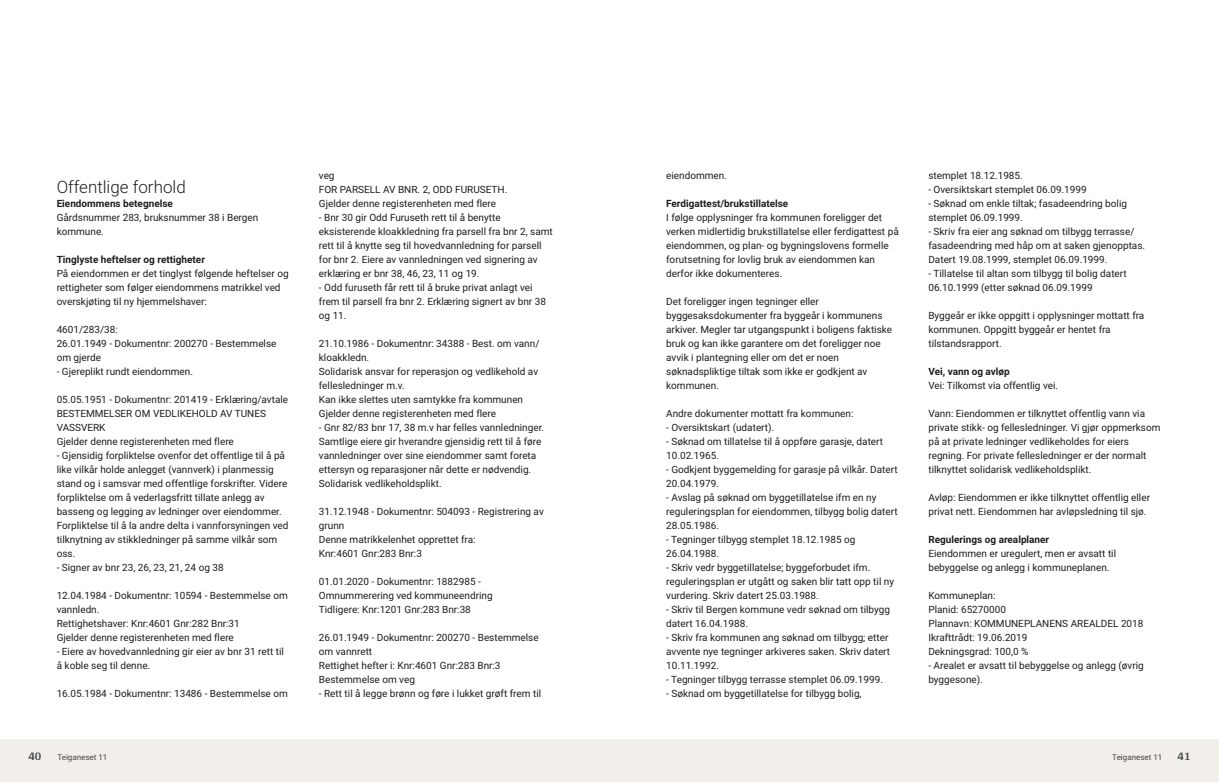
<style>
.page{position:relative;width:1219px;height:782px;background:#fff}
.page>*{position:absolute;margin:0;border:0;box-sizing:border-box;transform-origin:0 0}
.t1{font:300 17px "Roboto Vitec";color:#1d1d1b}
.t2{font:700 12px "Arya";color:#414749}
.t3{font:10px/14px "Roboto Vitec";color:#1d1d1b}
.t4{font:700 10px "Roboto Vitec";color:#1d1d1b}
.t5{font:8px "Roboto Vitec";color:#414749}
</style>
<div class="page">
<div style="left:0;top:739px;width:612px;height:42px;background:#f2eeea"></div>
<div style="left:607px;top:739px;width:612px;height:42px;background:#f2eeea"></div>
<h1 class="t1" style="left:57px;top:174px;width:131px">Offentlige forhold</h1>
<p class="t4" style="left:57px;top:196px;width:118px">Eiendommens betegnelse</p>
<p class="t3" style="left:57px;top:209px;width:203px">Gårdsnummer 283, bruksnummer 38 i Bergen kommune.</p>
<p class="t4" style="left:57px;top:252px;width:150px">Tinglyste heftelser og rettigheter</p>
<p class="t3" style="left:57px;top:265px;width:233px">På eiendommen er det tinglyst følgende heftelser og rettigheter som følger eiendommens matrikkel ved overskjøting til ny hjemmelshaver:</p>
<p class="t3" style="left:57px;top:321px;width:221px">4601/283/38:<br>26.01.1949 ‑ Dokumentnr: 200270 ‑ Bestemmelse om gjerde<br>‑ Gjereplikt rundt eiendommen.</p>
<p class="t3" style="left:57px;top:391px;width:233px">05.05.1951 ‑ Dokumentnr: 201419 ‑ Erklæring/avtale BESTEMMELSER OM VEDLIKEHOLD AV TUNES VASSVERK<br>Gjelder denne registerenheten med flere<br>‑ Gjensidig forpliktelse ovenfor det offentlige til å på like vilkår holde anlegget (vannverk) i planmessig stand og i samsvar med offentlige forskrifter. Videre forpliktelse om å vederlagsfritt tillate anlegg av basseng og legging av ledninger over eiendommer.<br>Forpliktelse til å la andre delta i vannforsyningen ved tilknytning av stikkledninger på samme vilkår som oss.<br>‑ Signer av bnr 23, 26, 23, 21, 24 og 38</p>
<p class="t3" style="left:57px;top:587px;width:233px">12.04.1984 ‑ Dokumentnr: 10594 ‑ Bestemmelse om vannledn.<br>Rettighetshaver: Knr:4601 Gnr:282 Bnr:31<br>Gjelder denne registerenheten med flere<br>‑ Eiere av hovedvannledning gir eier av bnr 31 rett til å koble seg til denne.</p>
<p class="t3" style="left:57px;top:685px;width:233px">16.05.1984 ‑ Dokumentnr: 13486 ‑ Bestemmelse om</p>
<p class="t2" style="left:28px;top:749px;width:15px">40</p>
<p class="t5" style="left:57px;top:751px;width:52px">Teiganeset 11</p>
<p class="t3" style="left:319px;top:167px;width:235px">veg<br>FOR PARSELL AV BNR. 2, ODD FURUSETH.<br>Gjelder denne registerenheten med flere<br>‑ Bnr 30 gir Odd Furuseth rett til å benytte eksisterende kloakkledning fra parsell fra bnr 2, samt rett til å knytte seg til hovedvannledning for parsell for bnr 2. Eiere av vannledningen ved signering av erklæring er bnr 38, 46, 23, 11 og 19.<br>‑ Odd furuseth får rett til å bruke privat anlagt vei frem til parsell fra bnr 2. Erklæring signert av bnr 38 og 11.</p>
<p class="t3" style="left:319px;top:335px;width:227px">21.10.1986 ‑ Dokumentnr: 34388 ‑ Best. om vann/ kloakkledn.<br>Solidarisk ansvar for reperasjon og vedlikehold av fellesledninger m.v.<br>Kan ikke slettes uten samtykke fra kommunen Gjelder denne registerenheten med flere<br>‑ Gnr 82/83 bnr 17, 38 m.v har felles vannledninger.<br>Samtlige eiere gir hverandre gjensidig rett til å føre vannledninger over sine eiendommer samt foreta ettersyn og reparasjoner når dette er nødvendig.<br>Solidarisk vedlikeholdsplikt.</p>
<p class="t3" style="left:319px;top:503px;width:226px">31.12.1948 ‑ Dokumentnr: 504093 ‑ Registrering av grunn<br>Denne matrikkelenhet opprettet fra:<br>Knr:4601 Gnr:283 Bnr:3</p>
<p class="t3" style="left:319px;top:573px;width:175px">01.01.2020 ‑ Dokumentnr: 1882985 ‑<br>Omnummerering ved kommuneendring<br>Tidligere: Knr:1201 Gnr:283 Bnr:38</p>
<p class="t3" style="left:319px;top:629px;width:224px">26.01.1949 ‑ Dokumentnr: 200270 ‑ Bestemmelse om vannrett<br>Rettighet hefter i: Knr:4601 Gnr:283 Bnr:3<br>Bestemmelse om veg<br>‑ Rett til å legge brønn og føre i lukket grøft frem til</p>
<p class="t3" style="left:666px;top:167px;width:62px">eiendommen.</p>
<p class="t4" style="left:666px;top:196px;width:124px">Ferdigattest/brukstillatelse</p>
<p class="t3" style="left:666px;top:209px;width:234px">I følge opplysninger fra kommunen foreligger det verken midlertidig brukstillatelse eller ferdigattest på eiendommen, og plan‑ og bygningslovens formelle forutsetning for lovlig bruk av eiendommen kan derfor ikke dokumenteres.</p>
<p class="t3" style="left:666px;top:293px;width:227px">Det foreligger ingen tegninger eller byggesaksdokumenter fra byggeår i kommunens arkiver. Megler tar utgangspunkt i boligens faktiske bruk og kan ikke garantere om det foreligger noe avvik i plantegning eller om det er noen søknadspliktige tiltak som ikke er godkjent av kommunen.</p>
<p class="t3" style="left:666px;top:405px;width:233px">Andre dokumenter mottatt fra kommunen:<br>‑ Oversiktskart (udatert).<br>‑ Søknad om tillatelse til å oppføre garasje, datert 10.02.1965.<br>‑ Godkjent byggemelding for garasje på vilkår. Datert 20.04.1979.<br>‑ Avslag på søknad om byggetillatelse ifm en ny reguleringsplan for eiendommen, tilbygg bolig datert 28.05.1986.<br>‑ Tegninger tilbygg stemplet 18.12.1985 og 26.04.1988.<br>‑ Skriv vedr byggetillatelse; byggeforbudet ifm. reguleringsplan er utgått og saken blir tatt opp til ny vurdering. Skriv datert 25.03.1988.<br>‑ Skriv til Bergen kommune vedr søknad om tilbygg datert 16.04.1988.<br>‑ Skriv fra kommunen ang søknad om tilbygg; etter avvente nye tegninger arkiveres saken. Skriv datert 10.11.1992.<br>‑ Tegninger tilbygg terrasse stemplet 06.09.1999.<br>‑ Søknad om byggetillatelse for tilbygg bolig,</p>
<p class="t3" style="left:928px;top:167px;width:218px">stemplet 18.12.1985.<br>‑ Oversiktskart stemplet 06.09.1999<br>‑ Søknad om enkle tiltak; fasadeendring bolig stemplet 06.09.1999.<br>‑ Skriv fra eier ang søknad om tilbygg terrasse/ fasadeendring med håp om at saken gjenopptas.<br>Datert 19.08.1999, stemplet 06.09.1999.<br>‑ Tillatelse til altan som tilbygg til bolig datert 06.10.1999 (etter søknad 06.09.1999</p>
<p class="t3" style="left:928px;top:307px;width:217px">Byggeår er ikke oppgitt i opplysninger mottatt fra kommunen. Oppgitt byggeår er hentet fra tilstandsrapport.</p>
<p class="t4" style="left:928px;top:364px;width:83px">Vei, vann og avløp</p>
<p class="t3" style="left:928px;top:377px;width:131px">Vei: Tilkomst via offentlig vei.</p>
<p class="t3" style="left:928px;top:405px;width:234px">Vann: Eiendommen er tilknyttet offentlig vann via private stikk‑ og fellesledninger. Vi gjør oppmerksom på at private ledninger vedlikeholdes for eiers regning. For private fellesledninger er der normalt tilknyttet solidarisk vedlikeholdsplikt.</p>
<p class="t3" style="left:928px;top:489px;width:223px">Avløp: Eiendommen er ikke tilknyttet offentlig eller privat nett. Eiendommen har avløpsledning til sjø.</p>
<p class="t4" style="left:928px;top:532px;width:122px">Regulerings og arealplaner</p>
<p class="t3" style="left:928px;top:545px;width:189px">Eiendommen er uregulert, men er avsatt til bebyggelse og anlegg i kommuneplanen.</p>
<p class="t3" style="left:928px;top:587px;width:217px">Kommuneplan:<br>Planid: 65270000<br>Plannavn: KOMMUNEPLANENS AREALDEL 2018<br>Ikrafttrådt: 19.06.2019<br>Dekningsgrad: 100,0 %<br>‑ Arealet er avsatt til bebyggelse og anlegg (øvrig byggesone).</p>
<p class="t5" style="left:1112px;top:751px;width:52px">Teiganeset 11</p>
<p class="t2" style="left:1177px;top:749px;width:15px">41</p>
</div>
